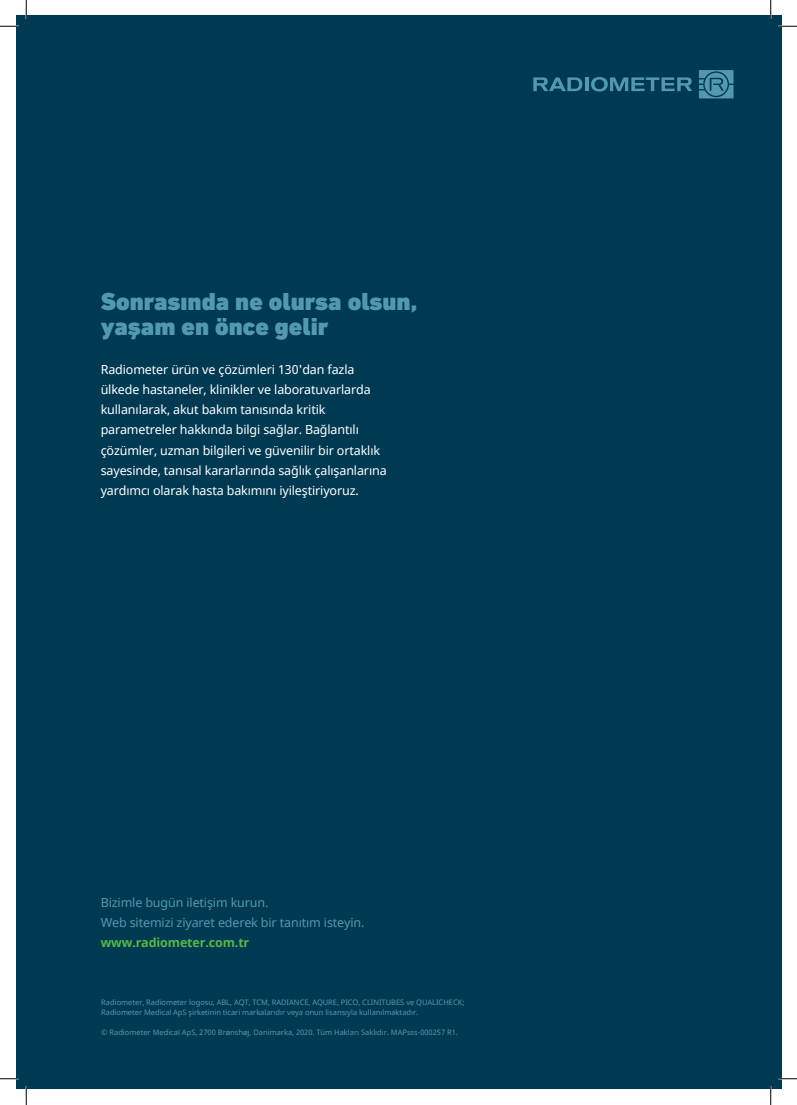
<style>
.page{position:relative;width:797px;height:1105px;background:#fff}
.page>*{position:absolute;margin:0;border:0;box-sizing:border-box;transform-origin:0 0}
.t1{font:900 25px/25px "DIN Next LT Pro";color:#5398b1}
.t2{font:12.5px/20px "Noto Sans";letter-spacing:-.01em;color:#fff}
.t3{font:12.5px/20px "Noto Sans";letter-spacing:-.01em;color:#5398b1}
.t4{font:700 12.5px "Noto Sans";letter-spacing:-.01em;color:#56b947}
.t5{font:7.5px/10px "Noto Sans";color:#5398b1}
</style>
<div class="page">
<div style="left:16px;top:16px;width:765px;height:1073px;background:#003a52"></div>
<svg style="left:533px;top:77px;width:49px;height:14px"></svg>
<hr style="left:585px;top:77px;width:3px;height:14px;background:#5398b1">
<svg style="left:591px;top:77px;width:101px;height:15px"></svg>
<svg style="left:699px;top:70px;width:34px;height:28px"></svg>
<svg style="left:0;top:25px;width:19px;height:2px"></svg>
<svg style="left:778px;top:25px;width:19px;height:2px"></svg>
<svg style="left:0;top:1078px;width:19px;height:1px"></svg>
<svg style="left:778px;top:1078px;width:19px;height:1px"></svg>
<svg style="left:25px;top:0;width:2px;height:19px"></svg>
<svg style="left:25px;top:1086px;width:2px;height:19px"></svg>
<svg style="left:770px;top:0;width:1px;height:19px"></svg>
<svg style="left:770px;top:1086px;width:1px;height:19px"></svg>
<h1 class="t1" style="left:101px;top:289px;width:318px">Sonrasında ne olursa olsun, yaşam en önce gelir</h1>
<p class="t2" style="left:101px;top:360px;width:287px">Radiometer ürün ve çözümleri 130'dan fazla ülkede hastaneler, klinikler ve laboratuvarlarda kullanılarak, akut bakım tanısında kritik parametreler hakkında bilgi sağlar. Bağlantılı çözümler, uzman bilgileri ve güvenilir bir ortaklık sayesinde, tanısal kararlarında sağlık çalışanlarına yardımcı olarak hasta bakımını iyileştiriyoruz.</p>
<p class="t3" style="left:101px;top:893px;width:265px">Bizimle bugün iletişim kurun.<br>Web sitemizi ziyaret ederek bir tanıtım isteyin.</p>
<p class="t4" style="left:101px;top:934px;width:150px">www.radiometer.com.tr</p>
<p class="t5" style="left:101px;top:997px;width:365px">Radiometer, Radiometer logosu, ABL, AQT, TCM, RADIANCE, AQURE, PICO, CLINITUBES ve QUALICHECK;<br>Radiometer Medical ApS şirketinin ticari markalarıdır veya onun lisansıyla kullanılmaktadır.</p>
<p class="t5" style="left:101px;top:1027px;width:358px">© Radiometer Medical ApS, 2700 Brønshøj, Danimarka, 2020. Tüm Hakları Saklıdır. MAPsss-000257 R1.</p>
</div>
